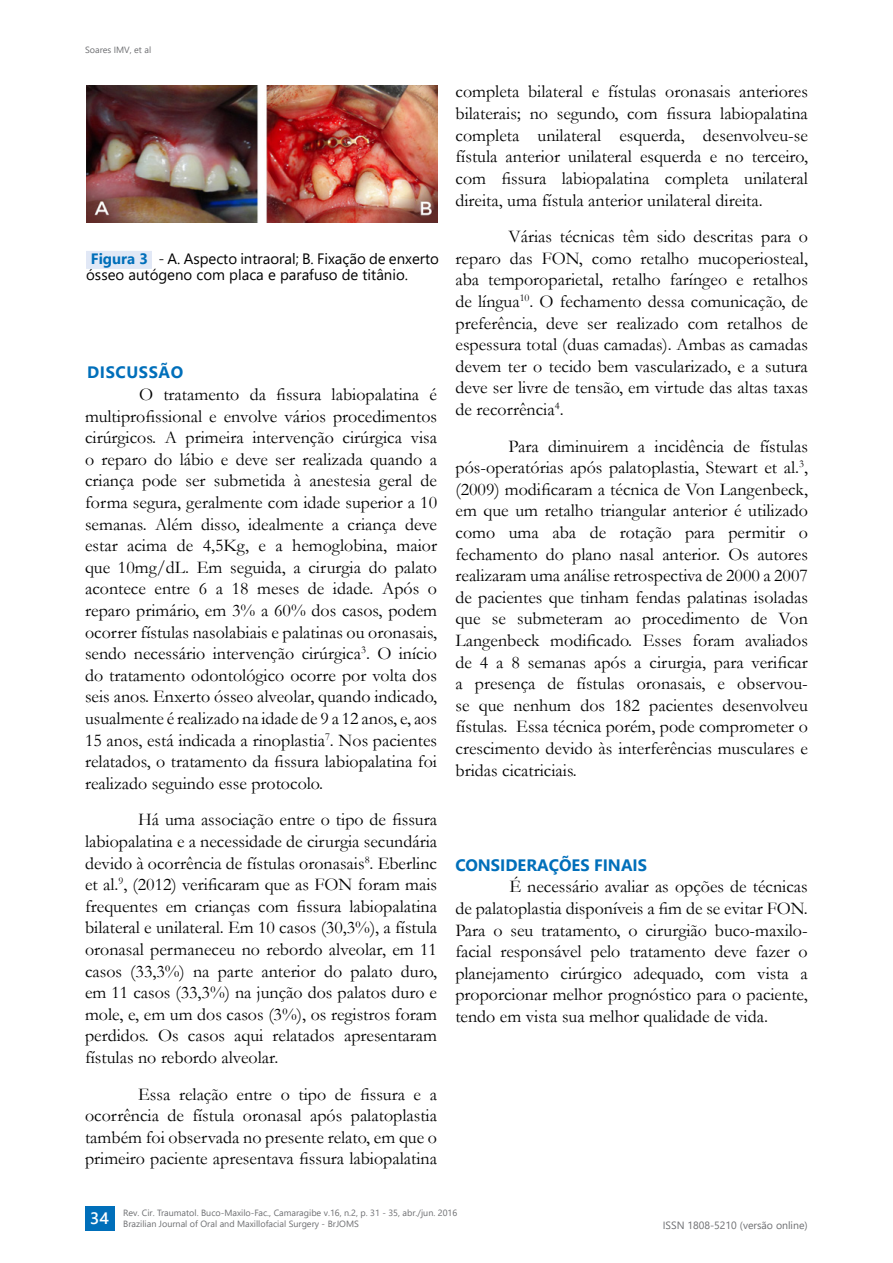
<style>
.page{position:relative;width:893px;height:1263px;background:#fff}
.page>*{position:absolute;margin:0;border:0;box-sizing:border-box;transform-origin:0 0}
.t1{font:18px/21.6px "Garamond";color:#000;text-align:justify}
.t2{font:700 16.5px "Segoe UI";color:#006fba}
.t3{font:700 16.5px "Segoe UI";letter-spacing:.035em;color:#006fba}
.t4{font:600 16.5px "Segoe UI";color:#fff}
.t5{font:15px/16.5px "Segoe UI";color:#000}
.t6{font:700 15px "Segoe UI";color:#006fba}
.t7{font:10.5px "Segoe UI";color:#6d6e71}
.t8{font:9px/10.8px "Segoe UI";color:#6d6e71}
.s1{font-weight:300}
</style>
<div class="page">
<div style="left:85px;top:1206px;width:29px;height:25px;background:#006fba"></div>
<div style="left:86px;top:251px;width:66px;height:18px;background:#e1e8f6"></div>
<img style="left:86px;top:86px;width:351px;height:137px">
<p class="t8" style="left:85px;top:45px;width:68px">Soares IMV, et al</p>
<p class="t5" style="left:86px;top:250px;width:354px;text-indent:72px"><span class="s1">-</span> A. Aspecto intraoral; B. Fixação de enxerto ósseo autógeno com placa e parafuso de titânio.</p>
<p class="t6" style="left:91px;top:246px;width:59px">Figura 3</p>
<p class="t3" style="left:87px;top:359px;width:98px">DISCUSSÃO</p>
<p class="t1" style="left:85px;top:383px;width:354px;text-indent:54px">O tratamento da fissura labiopalatina é multiprofissional e envolve vários procedimentos cirúrgicos. A primeira intervenção cirúrgica visa o reparo do lábio e deve ser realizada quando a criança pode ser submetida à anestesia geral de forma segura, geralmente com idade superior a 10 semanas. Além disso, idealmente a criança deve estar acima de 4,5Kg, e a hemoglobina, maior que 10mg/dL. Em seguida, a cirurgia do palato acontece entre 6 a 18 meses de idade. Após o reparo primário, em 3% a 60% dos casos, podem ocorrer fístulas nasolabiais e palatinas ou oronasais, sendo necessário intervenção cirúrgica<sup>3</sup>. O início do tratamento odontológico ocorre por volta dos seis anos. Enxerto ósseo alveolar, quando indicado, usualmente é realizado na idade de 9 a 12 anos, e, aos 15 anos, está indicada a rinoplastia<sup>7</sup>. Nos pacientes relatados, o tratamento da fissura labiopalatina foi realizado seguindo esse protocolo.</p>
<p class="t1" style="left:85px;top:808px;width:354px;text-indent:53px">Há uma associação entre o tipo de fissura labiopalatina e a necessidade de cirurgia secundária devido à ocorrência de fístulas oronasais<sup>8</sup>. Eberlinc et al.<sup>9</sup>, (2012) verificaram que as FON foram mais frequentes em crianças com fissura labiopalatina bilateral e unilateral. Em 10 casos (30,3%), a fístula oronasal permaneceu no rebordo alveolar, em 11 casos (33,3%) na parte anterior do palato duro, em 11 casos (33,3%) na junção dos palatos duro e mole, e, em um dos casos (3%), os registros foram perdidos. Os casos aqui relatados apresentaram fístulas no rebordo alveolar.</p>
<p class="t1" style="left:85px;top:1083px;width:354px;text-indent:53px">Essa relação entre o tipo de fissura e a ocorrência de fístula oronasal após palatoplastia também foi observada no presente relato, em que o primeiro paciente apresentava fissura labiopalatina</p>
<p class="t1" style="left:455px;top:81px;width:354px">completa bilateral e fístulas oronasais anteriores bilaterais; no segundo, com fissura labiopalatina completa unilateral esquerda, desenvolveu-se fístula anterior unilateral esquerda e no terceiro, com fissura labiopalatina completa unilateral direita, uma fístula anterior unilateral direita.</p>
<p class="t1" style="left:455px;top:225px;width:354px;text-indent:53px">Várias técnicas têm sido descritas para o reparo das FON, como retalho mucoperiosteal, aba temporoparietal, retalho faríngeo e retalhos de língua<sup>10</sup>. O fechamento dessa comunicação, de preferência, deve ser realizado com retalhos de espessura total (duas camadas). Ambas as camadas devem ter o tecido bem vascularizado, e a sutura deve ser livre de tensão, em virtude das altas taxas de recorrência<sup>4</sup>.</p>
<p class="t1" style="left:455px;top:435px;width:354px;text-indent:53px">Para diminuirem a incidência de fístulas pós-operatórias após palatoplastia, Stewart et al.<sup>3</sup>, (2009) modificaram a técnica de Von Langenbeck, em que um retalho triangular anterior é utilizado como uma aba de rotação para permitir o fechamento do plano nasal anterior. Os autores realizaram uma análise retrospectiva de 2000 a 2007 de pacientes que tinham fendas palatinas isoladas que se submeteram ao procedimento de Von Langenbeck modificado. Esses foram avaliados de 4 a 8 semanas após a cirurgia, para verificar a presença de fístulas oronasais, e observou&shy;se que nenhum dos 182 pacientes desenvolveu fístulas. Essa técnica porém, pode comprometer o crescimento devido às interferências musculares e bridas cicatriciais.</p>
<p class="t2" style="left:455px;top:852px;width:193px">CONSIDERAÇÕES FINAIS</p>
<p class="t1" style="left:455px;top:875px;width:354px;text-indent:54px">É necessário avaliar as opções de técnicas de palatoplastia disponíveis a fim de se evitar FON.<br>Para o seu tratamento, o cirurgião buco-maxilo&shy;facial responsável pelo tratamento deve fazer o planejamento cirúrgico adequado, com vista a proporcionar melhor prognóstico para o paciente, tendo em vista sua melhor qualidade de vida.</p>
<p class="t4" style="left:90px;top:1204px;width:20px">34</p>
<p class="t8" style="left:123px;top:1207px;width:335px">Rev. Cir. Traumatol. Buco-Maxilo-Fac., Camaragibe v.16, n.2, p. 31 - 35, abr./jun. 2016<br>Brazilian Journal of Oral and Maxillofacial Surgery - BrJOMS</p>
<p class="t7" style="left:663px;top:1217px;width:146px">ISSN 1808-5210 (versão online)</p>
</div>
